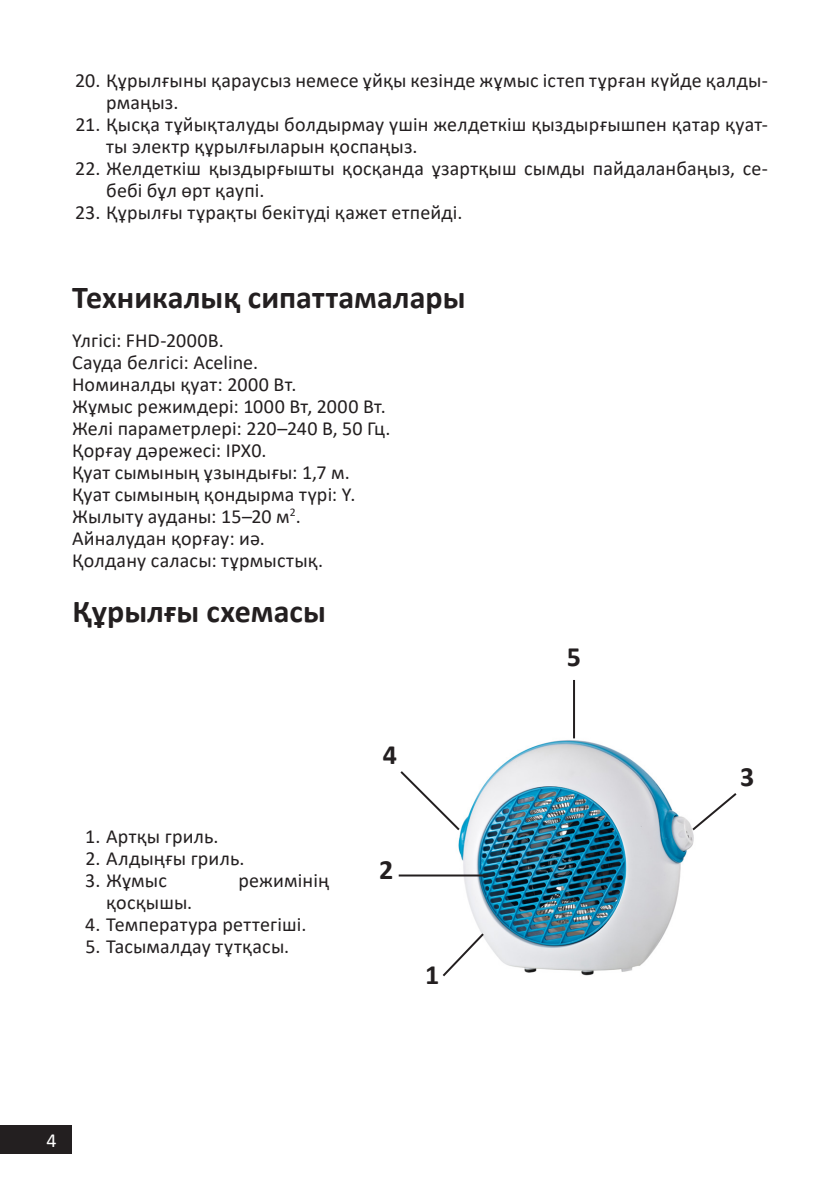
<style>
.page{position:relative;width:840px;height:1191px;background:#fff}
.page>*{position:absolute;margin:0;border:0;box-sizing:border-box;transform-origin:0 0}
.Заголовок_16{font:700 32px "Calibri";color:#231f20}
.Цифры_на_схемах{font:700 28px "Calibri";color:#231f20}
.t1{font:20px/22px "Calibri";letter-spacing:.01em;color:#231f20}
.t2{font:20px "Calibri";color:#fff}
</style>
<div class="page">
<div style="left:0;top:1125px;width:72px;height:29px;background:#231f20"></div>
<img style="left:444px;top:735px;width:250px;height:241px">
<svg style="left:689px;top:791px;width:48px;height:41px"></svg>
<hr style="left:572px;top:680px;width:2px;height:58px;background:#231f20">
<svg style="left:400px;top:769px;width:61px;height:63px"></svg>
<hr style="left:398px;top:874px;width:90px;height:2px;background:#231f20">
<svg style="left:442px;top:931px;width:43px;height:46px"></svg>
<p class="t1" style="left:106px;top:69px;width:663px;text-indent:-31px">20. Құрылғыны қараусыз немесе ұйқы кезінде жұмыс істеп тұрған күйде қалды&shy;рмаңыз.</p>
<p class="t1" style="left:106px;top:113px;width:663px;text-indent:-31px">21. Қысқа тұйықталуды болдырмау үшін желдеткіш қыздырғышпен қатар қуат&shy;ты электр құрылғыларын қоспаңыз.</p>
<p class="t1" style="left:106px;top:157px;width:663px;text-indent:-31px">22. Желдеткіш қыздырғышты қосқанда ұзартқыш сымды пайдаланбаңыз, се&shy;бебі бұл өрт қаупі.</p>
<p class="t1" style="left:75px;top:201px;width:388px">23. Құрылғы тұрақты бекітуді қажет етпейді.</p>
<p class="Заголовок_16" style="left:72px;top:274px;width:395px">Техникалық сипаттамалары</p>
<p class="t1" style="left:72px;top:328px;width:153px">Үлгісі: FHD-2000B.</p>
<p class="t1" style="left:72px;top:350px;width:187px">Сауда белгісі: Aceline.</p>
<p class="t1" style="left:72px;top:372px;width:226px">Номиналды қуат: 2000 Вт.</p>
<p class="t1" style="left:72px;top:394px;width:315px">Жұмыс режимдері: 1000 Вт, 2000 Вт.</p>
<p class="t1" style="left:72px;top:416px;width:320px">Желі параметрлері: 220–240 В, 50 Гц.</p>
<p class="t1" style="left:72px;top:438px;width:196px">Қорғау дәрежесі: IPX0.</p>
<p class="t1" style="left:72px;top:460px;width:279px">Қуат сымының ұзындығы: 1,7 м.</p>
<p class="t1" style="left:72px;top:482px;width:285px">Қуат сымының қондырма түрі: Y.</p>
<p class="t1" style="left:72px;top:504px;width:230px">Жылыту ауданы: 15–20 м<sup>2</sup>.</p>
<p class="t1" style="left:72px;top:526px;width:194px">Айналудан қорғау: иә.</p>
<p class="t1" style="left:72px;top:548px;width:252px">Қолдану саласы: тұрмыстық.</p>
<p class="Заголовок_16" style="left:72px;top:588px;width:255px">Құрылғы схемасы</p>
<p class="t1" style="left:85px;top:825px;width:135px">1. Артқы гриль.</p>
<p class="t1" style="left:85px;top:847px;width:160px">2. Алдыңғы гриль.</p>
<p class="t1" style="left:85px;top:869px;width:83px">3. Жұмыс</p>
<p class="t1" style="left:238px;top:869px;width:92px">режимінің</p>
<p class="t1" style="left:106px;top:891px;width:88px">қосқышы.</p>
<p class="t1" style="left:85px;top:913px;width:222px">4. Температура реттегіші.</p>
<p class="t1" style="left:85px;top:935px;width:205px">5. Тасымалдау тұтқасы.</p>
<p class="Цифры_на_схемах" style="left:382px;top:735px;width:16px">4</p>
<p class="Цифры_на_схемах" style="left:379px;top:850px;width:16px">2</p>
<p class="Цифры_на_схемах" style="left:425px;top:954px;width:16px">1</p>
<p class="Цифры_на_схемах" style="left:566px;top:636px;width:16px">5</p>
<p class="Цифры_на_схемах" style="left:739px;top:757px;width:16px">3</p>
<p class="t2" style="left:47px;top:1127px;width:12px">4</p>
</div>
